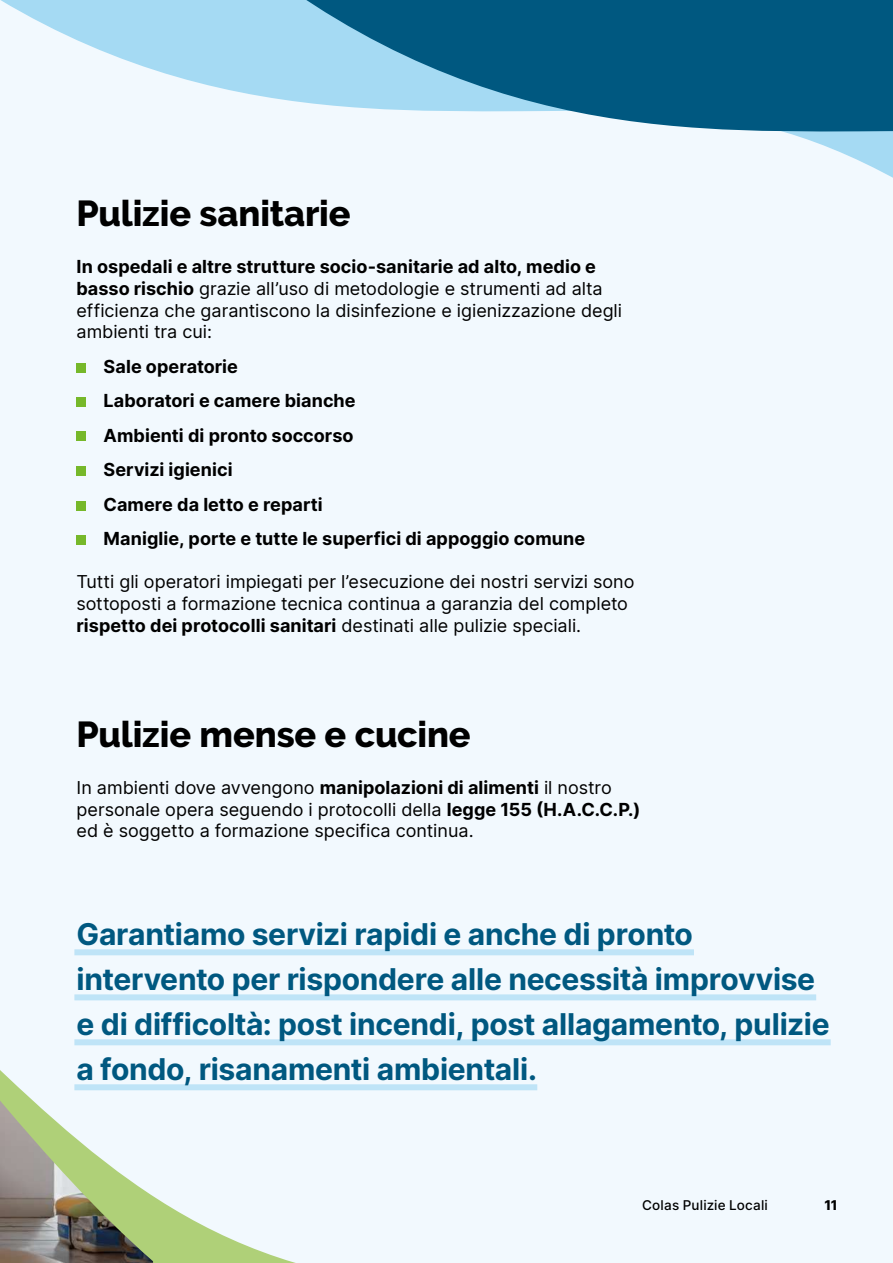
<style>
.page{position:relative;width:893px;height:1263px;background:#f2f9fe}
.page>*{position:absolute;margin:0;border:0;box-sizing:border-box;transform-origin:0 0}
.t1{font:800 36px "Raleway";letter-spacing:-.005em;color:#000}
.t2{font:700 30px/45px "Inter";letter-spacing:-.01em;color:#005880}
.t3{font:18px/21.8px "Inter";color:#000}
.t4{font:700 18px "Inter";letter-spacing:.005em;color:#000}
.t5{font:500 13.5px "Inter";letter-spacing:.015em;color:#000}
.t6{font:800 13.5px "Inter";color:#000}
.s1{font-weight:700}
</style>
<div class="page">
<svg style="left:1px;top:0;width:173px;height:407px"></svg>
<svg style="left:174px;top:0;width:719px;height:178px"></svg>
<svg style="left:0;top:535px;width:415px;height:728px"></svg>
<img style="left:0;top:1100px;width:153px;height:163px">
<div style="left:74px;top:949px;width:620px;height:6px;background:#bfe4f7"></div>
<div style="left:74px;top:994px;width:742px;height:6px;background:#bfe4f7"></div>
<div style="left:74px;top:1039px;width:757px;height:6px;background:#bfe4f7"></div>
<div style="left:74px;top:1084px;width:463px;height:6px;background:#bfe4f7"></div>
<div style="left:76px;top:536px;width:9px;height:9px;background:#76b82a"></div>
<div style="left:76px;top:501px;width:9px;height:9px;background:#76b82a"></div>
<div style="left:76px;top:466px;width:9px;height:10px;background:#76b82a"></div>
<div style="left:76px;top:432px;width:9px;height:9px;background:#76b82a"></div>
<div style="left:76px;top:397px;width:9px;height:10px;background:#76b82a"></div>
<div style="left:76px;top:363px;width:9px;height:9px;background:#76b82a"></div>
<h1 class="t1" style="left:77px;top:193px;width:275px">Pulizie sanitarie</h1>
<p class="t3" style="left:77px;top:255px;width:547px"><span class="s1">In ospedali e altre strutture socio-sanitarie ad alto, medio e basso rischio</span> grazie all’uso di metodologie e strumenti ad alta efficienza che garantiscono la disinfezione e igienizzazione degli ambienti tra cui:</p>
<p class="t4" style="left:77px;top:353px;width:163px">• Sale operatorie</p>
<p class="t4" style="left:77px;top:388px;width:281px">• Laboratori e camere bianche</p>
<p class="t4" style="left:77px;top:422px;width:278px">• Ambienti di pronto soccorso</p>
<p class="t4" style="left:77px;top:457px;width:158px">• Servizi igienici</p>
<p class="t4" style="left:77px;top:491px;width:248px">• Camere da letto e reparti</p>
<p class="t4" style="left:77px;top:526px;width:510px">• Maniglie, porte e tutte le superfici di appoggio comune</p>
<p class="t3" style="left:77px;top:571px;width:559px">Tutti gli operatori impiegati per l’esecuzione dei nostri servizi sono sottoposti a formazione tecnica continua a garanzia del completo <span class="s1">rispetto dei protocolli sanitari</span> destinati alle pulizie speciali.</p>
<h1 class="t1" style="left:77px;top:713px;width:396px">Pulizie mense e cucine</h1>
<p class="t3" style="left:77px;top:776px;width:565px">In ambienti dove avvengono <span class="s1">manipolazioni di alimenti</span> il nostro personale opera seguendo i protocolli della <span class="s1">legge 155 (H.A.C.C.P.) </span>ed è soggetto a formazione specifica continua.</p>
<h2 class="t2" style="left:77px;top:911px;width:755px">Garantiamo servizi rapidi e anche di pronto intervento per rispondere alle necessità improvvise e di difficoltà: post incendi, post allagamento, pulizie a fondo, risanamenti ambientali.</h2>
<p class="t5" style="left:642px;top:1195px;width:127px">Colas Pulizie Locali</p>
<p class="t6" style="left:824px;top:1195px;width:15px">11</p>
</div>
